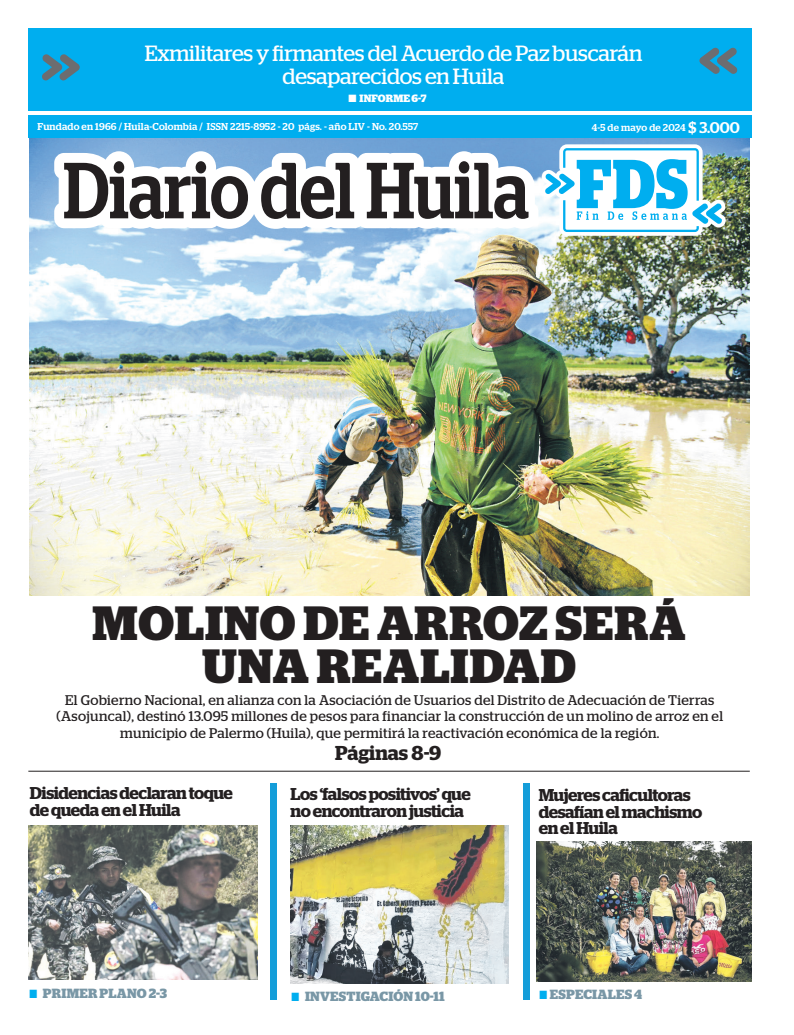
<style>
.page{position:relative;width:794px;height:1035px;background:#fff}
.page>*{position:absolute;margin:0;border:0;box-sizing:border-box;transform-origin:0 0}
.t1{font:700 48px "Stag";letter-spacing:.025em;color:#231f20}
.SUMARIO{font:22px/23.4px "Stag";letter-spacing:-.01em;color:#fff;text-align:center}
.TEXTO{font:600 20.1px "Stag";color:#231f20}
.TEXTO-2{font:600 17.1px/16.7px "Stag";letter-spacing:-.025em;color:#231f20}
.t2{font:500 15.6px "Stag";color:#fff}
.TITULO_1{font:14px/16.5px "Stag";letter-spacing:.025em;color:#231f20;text-align:center}
.TEXTO-3{font:700 13.3px "Stag";letter-spacing:.02em;color:#7997a6}
.TEXTO-4{font:700 10.6px "Stag";letter-spacing:.01em;color:#fff}
.t3{font:500 10px "Stag";letter-spacing:.02em;color:#fff}
.s1{color:#00aeef}
</style>
<div class="page">
<img style="left:30px;top:137px;width:720px;height:458px">
<div style="left:28px;top:28px;width:723px;height:83px;background:#00aeef"></div>
<div style="left:28px;top:115px;width:723px;height:22px;background:#00aeef"></div>
<svg style="left:42px;top:54px;width:38px;height:26px"></svg>
<svg style="left:699px;top:47px;width:38px;height:27px"></svg>
<div style="left:270px;top:783px;width:6px;height:216px;background:#149dd9"></div>
<div style="left:523px;top:783px;width:6px;height:216px;background:#149dd9"></div>
<svg style="left:54px;top:151px;width:484px;height:78px"></svg>
<svg style="left:64px;top:161px;width:184px;height:58px"></svg>
<svg style="left:261px;top:163px;width:93px;height:56px"></svg>
<svg style="left:367px;top:161px;width:161px;height:58px"></svg>
<svg style="left:540px;top:144px;width:186px;height:92px"></svg>
<hr style="left:28px;top:770px;width:722px;height:1px;background:#231f20">
<img style="left:28px;top:826px;width:230px;height:153px">
<img style="left:291px;top:825px;width:217px;height:159px">
<img style="left:537px;top:841px;width:214px;height:140px">
<p class="SUMARIO" style="left:145px;top:41px;width:499px">Exmilitares y firmantes del Acuerdo de Paz buscarán desaparecidos en Huila</p>
<p class="TEXTO-4" style="left:348px;top:92px;width:79px">■ INFORME 6-7</p>
<p class="t3" style="left:37px;top:120px;width:382px">Fundado en 1966 / Huila-Colombia / ISSN 2215-8952 - 20 págs. - año LIV - No. 20.557</p>
<p class="t3" style="left:592px;top:122px;width:95px">4-5 de mayo de 2024</p>
<p class="t2" style="left:688px;top:118px;width:53px">$ 3.000</p>
<p class="t1" style="left:93px;top:595px;width:594px">MOLINO DE ARROZ SERÁ</p>
<p class="t1" style="left:202px;top:638px;width:375px">UNA REALIDAD</p>
<p class="TITULO_1" style="left:57px;top:691px;width:668px">El Gobierno Nacional, en alianza con la Asociación de Usuarios del Distrito de Adecuación de Tierras (Asojuncal), destinó 13.095 millones de pesos para financiar la construcción de un molino de arroz en el municipio de Palermo (Huila), que permitirá la reactivación económica de la región.</p>
<p class="TEXTO" style="left:335px;top:741px;width:108px">Páginas 8-9</p>
<p class="TEXTO-2" style="left:30px;top:784px;width:204px">Disidencias declaran toque de queda en el Huila</p>
<p class="TEXTO-2" style="left:539px;top:786px;width:165px">Mujeres caficultoras desafían el machismo en el Huila</p>
<p class="TEXTO-2" style="left:291px;top:785px;width:181px">Los ‘falsos positivos’ que no encontraron justicia</p>
<p class="TEXTO-3" style="left:29px;top:986px;width:139px"><span class="s1">■</span> PRIMER PLANO 2-3</p>
<p class="TEXTO-3" style="left:291px;top:988px;width:155px"><span class="s1">■</span> INVESTIGACIÓN 10-11</p>
<p class="TEXTO-3" style="left:539px;top:986px;width:104px"><span class="s1">■</span> ESPECIALES 4</p>
</div>
